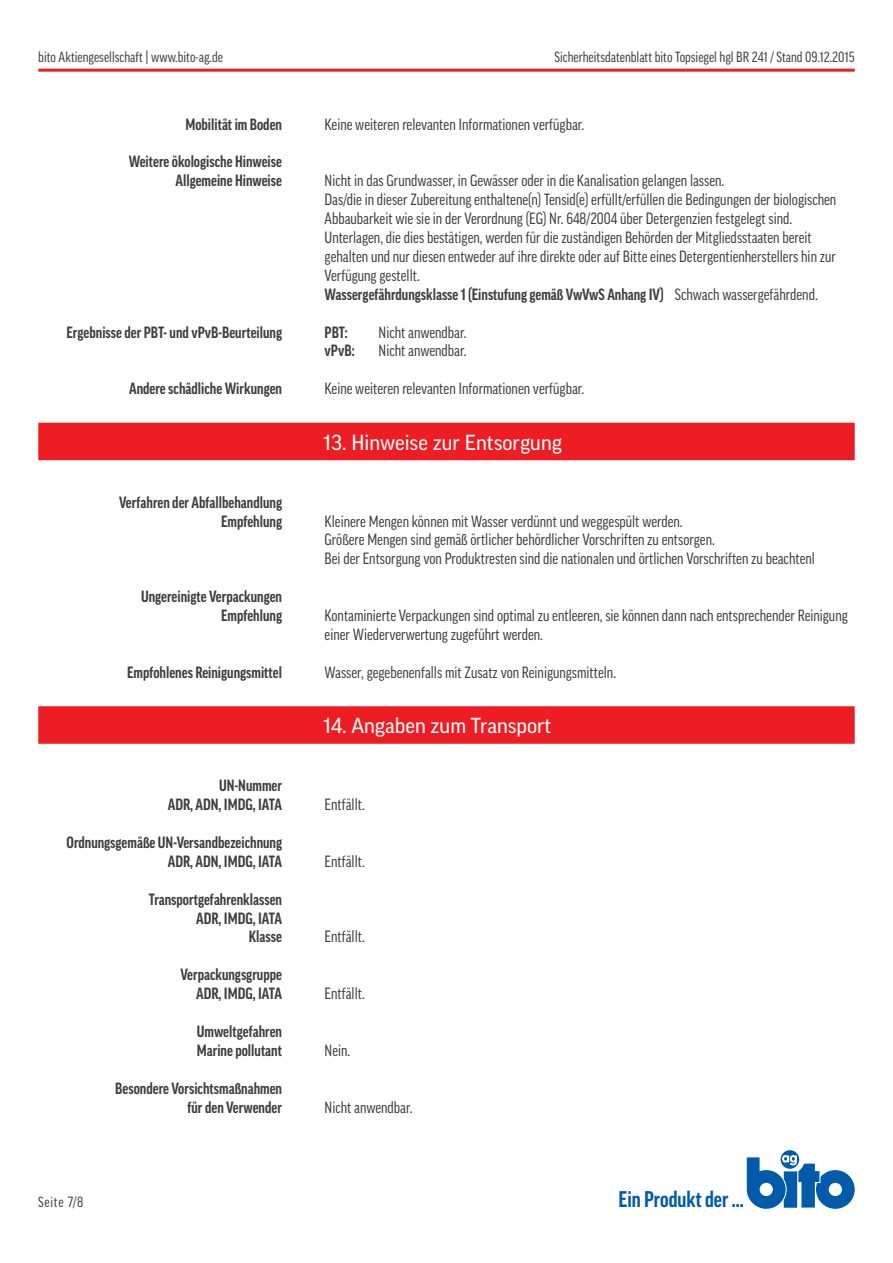
<style>
.page{position:relative;width:893px;height:1263px;background:#fff}
.page>*{position:absolute;margin:0;border:0;box-sizing:border-box;transform-origin:0 0}
.t1{font:700 condensed 21.9px "Good Pro";color:#015aaa}
.roter_Balken{font:21px "Good Pro";color:#fff}
.Inhalt{font:condensed 15.75px/18.9px "Good Pro";color:#3e3e3f}
.Auflistung{font:700 condensed 15.75px "Good Pro";color:#3e3e3f}
.Inhalt-2{font:700 condensed 15.75px "Good Pro";color:#3e3e3f}
.Produkt{font:condensed 14.25px "Good Pro";color:#3e3e3f}
.Adresse{font:condensed 14.25px "Good Pro";letter-spacing:.05em;color:#3e3e3f}
.s1{font-weight:400}
</style>
<div class="page">
<hr style="left:38px;top:69px;width:817px;height:3px;background:#ee1d23">
<svg style="left:781px;top:1150px;width:18px;height:19px"></svg>
<svg style="left:747px;top:1155px;width:108px;height:54px"></svg>
<div style="left:38px;top:423px;width:817px;height:37px;background:#ee1d23"></div>
<div style="left:38px;top:706px;width:817px;height:38px;background:#ee1d23"></div>
<p class="Produkt" style="left:38px;top:49px;width:186px">bito Aktiengesellschaft | www.bito-ag.de</p>
<p class="Auflistung" style="left:185px;top:115px;width:98px">Mobilität im Boden</p>
<p class="Auflistung" style="left:129px;top:153px;width:155px">Weitere ökologische Hinweise</p>
<p class="Auflistung" style="left:176px;top:172px;width:108px">Allgemeine Hinweise</p>
<p class="Auflistung" style="left:67px;top:323px;width:217px">Ergebnisse der PBT- und vPvB-Beurteilung</p>
<p class="Auflistung" style="left:129px;top:380px;width:154px">Andere schädliche Wirkungen</p>
<p class="Auflistung" style="left:119px;top:493px;width:164px">Verfahren der Abfallbehandlung</p>
<p class="Auflistung" style="left:221px;top:512px;width:62px">Empfehlung</p>
<p class="Auflistung" style="left:141px;top:588px;width:143px">Ungereinigte Verpackungen</p>
<p class="Auflistung" style="left:221px;top:607px;width:62px">Empfehlung</p>
<p class="Auflistung" style="left:127px;top:663px;width:156px">Empfohlenes Reinigungsmittel</p>
<p class="Auflistung" style="left:219px;top:777px;width:64px">UN-Nummer</p>
<p class="Auflistung" style="left:168px;top:796px;width:116px">ADR, ADN, IMDG, IATA</p>
<p class="Auflistung" style="left:67px;top:833px;width:217px">Ordnungsgemäße UN-Versandbezeichnung</p>
<p class="Auflistung" style="left:168px;top:852px;width:116px">ADR, ADN, IMDG, IATA</p>
<p class="Auflistung" style="left:149px;top:890px;width:135px">Transportgefahrenklassen</p>
<p class="Auflistung" style="left:196px;top:909px;width:87px">ADR, IMDG, IATA</p>
<p class="Auflistung" style="left:249px;top:928px;width:35px">Klasse</p>
<p class="Auflistung" style="left:180px;top:966px;width:103px">Verpackungsgruppe</p>
<p class="Auflistung" style="left:196px;top:985px;width:87px">ADR, IMDG, IATA</p>
<p class="Auflistung" style="left:197px;top:1022px;width:87px">Umweltgefahren</p>
<p class="Auflistung" style="left:197px;top:1041px;width:87px">Marine pollutant</p>
<p class="Auflistung" style="left:115px;top:1079px;width:168px">Besondere Vorsichtsmaßnahmen</p>
<p class="Auflistung" style="left:188px;top:1098px;width:96px">für den Verwender</p>
<p class="Adresse" style="left:38px;top:1194px;width:47px">Seite 7/8</p>
<p class="Produkt" style="left:554px;top:49px;width:302px">Sicherheitsdatenblatt bito Topsiegel hgl BR 241 / Stand 09.12.2015</p>
<p class="Inhalt" style="left:325px;top:115px;width:261px">Keine weiteren relevanten Informationen verfügbar.</p>
<p class="Inhalt" style="left:325px;top:171px;width:401px">Nicht in das Grundwasser, in Gewässer oder in die Kanalisation gelangen lassen.</p>
<p class="Inhalt" style="left:325px;top:190px;width:513px">Das/die in dieser Zubereitung enthaltene(n) Tensid(e) erfüllt/erfüllen die Bedingungen der biologischen</p>
<p class="Inhalt" style="left:325px;top:209px;width:469px">Abbaubarkeit wie sie in der Verordnung (EG) Nr. 648/2004 über Detergenzien festgelegt sind.</p>
<p class="Inhalt" style="left:325px;top:228px;width:513px">Unterlagen, die dies bestätigen, werden für die zuständigen Behörden der Mitgliedsstaaten bereit gehalten und nur diesen entweder auf ihre direkte oder auf Bitte eines Detergentienherstellers hin zur<br>Verfügung gestellt.</p>
<p class="Inhalt-2" style="left:325px;top:285px;width:495px">Wassergefährdungsklasse 1 (Einstufung gemäß VwVwS Anhang IV) <span class="s1">Schwach wassergefährdend.</span></p>
<p class="Inhalt-2" style="left:325px;top:323px;width:25px">PBT:</p>
<p class="Inhalt" style="left:379px;top:322px;width:90px">Nicht anwendbar.</p>
<p class="Inhalt-2" style="left:325px;top:342px;width:31px">vPvB:</p>
<p class="Inhalt" style="left:379px;top:341px;width:90px">Nicht anwendbar.</p>
<p class="Inhalt" style="left:325px;top:379px;width:261px">Keine weiteren relevanten Informationen verfügbar.</p>
<p class="roter_Balken" style="left:323px;top:430px;width:240px">13. Hinweise zur Entsorgung</p>
<p class="Inhalt" style="left:325px;top:511px;width:360px">Kleinere Mengen können mit Wasser verdünnt und weggespült werden.</p>
<p class="Inhalt" style="left:325px;top:530px;width:392px">Größere Mengen sind gemäß örtlicher behördlicher Vorschriften zu entsorgen.</p>
<p class="Inhalt" style="left:325px;top:549px;width:492px">Bei der Entsorgung von Produktresten sind die nationalen und örtlichen Vorschriften zu beachtenl</p>
<p class="Inhalt" style="left:325px;top:606px;width:525px">Kontaminierte Verpackungen sind optimal zu entleeren, sie können dann nach entsprechender Reinigung</p>
<p class="Inhalt" style="left:325px;top:625px;width:220px">einer Wiederverwertung zugeführt werden.</p>
<p class="Inhalt" style="left:325px;top:663px;width:293px">Wasser, gegebenenfalls mit Zusatz von Reinigungsmitteln.</p>
<p class="roter_Balken" style="left:323px;top:714px;width:230px">14. Angaben zum Transport</p>
<p class="Inhalt" style="left:325px;top:795px;width:42px">Entfällt.</p>
<p class="Inhalt" style="left:325px;top:852px;width:42px">Entfällt.</p>
<p class="Inhalt" style="left:325px;top:927px;width:42px">Entfällt.</p>
<p class="Inhalt" style="left:325px;top:984px;width:42px">Entfällt.</p>
<p class="Inhalt" style="left:325px;top:1041px;width:27px">Nein.</p>
<p class="Inhalt" style="left:325px;top:1097px;width:90px">Nicht anwendbar.</p>
<h1 class="t1" style="left:618px;top:1187px;width:127px">Ein Produkt der ...</h1>
</div>
